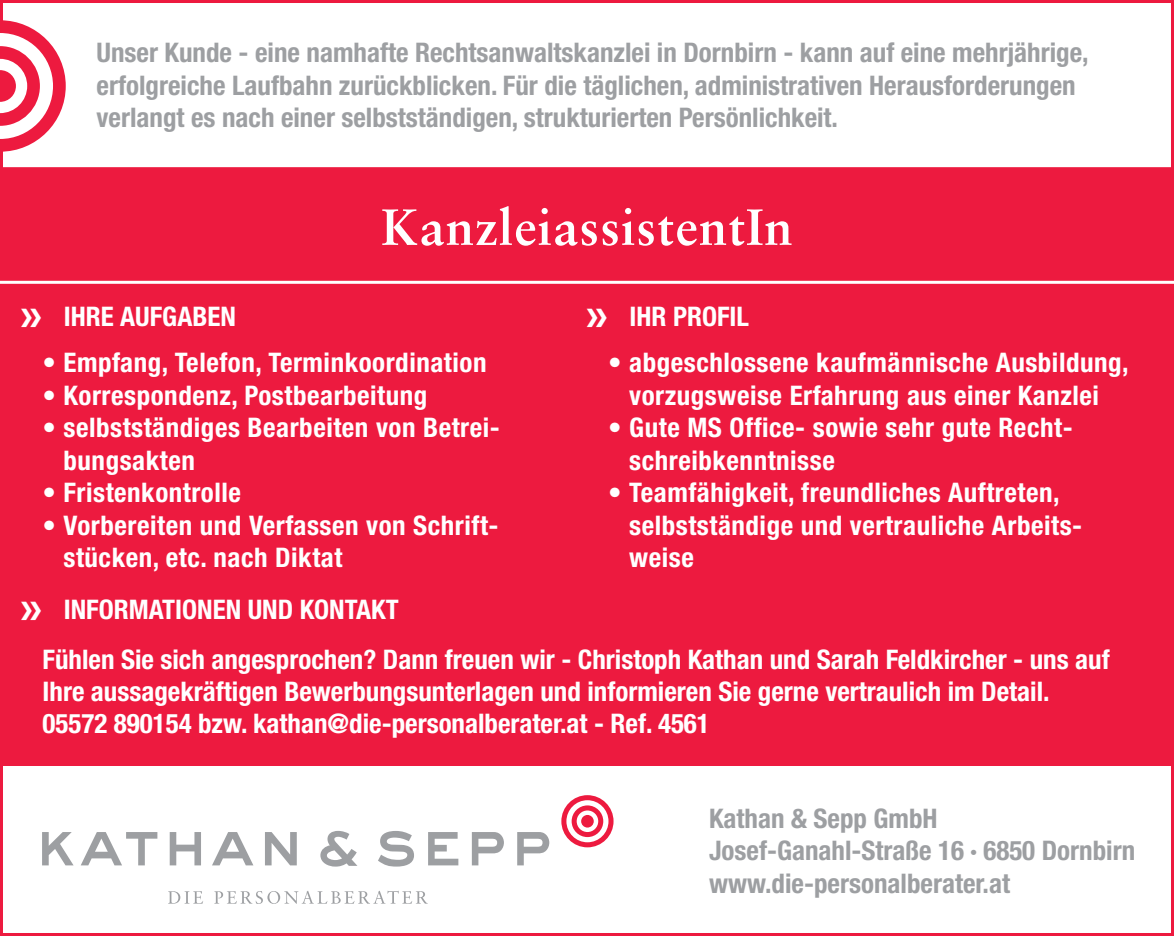
<style>
.page{position:relative;width:1174px;height:936px;background:#fff}
.page>*{position:absolute;margin:0;border:0;box-sizing:border-box;transform-origin:0 0}
.t1{font:700 51px "Sabon LT Std";letter-spacing:.02em;color:#fff}
.t2{font:700 48px "Myriad Pro";color:#fff}
.t3{font:700 condensed 27px/32.4px "Helvetica Neue LT Std";letter-spacing:.02em;color:#fff}
.t4{font:700 condensed 27px/32.4px "Helvetica Neue LT Std";color:#9d9fa2}
.t5{font:700 condensed 27px/32.4px "Helvetica Neue LT Std";color:#fff}
</style>
<div class="page">
<div style="left:0;top:170px;width:1174px;height:595px;background:#ed1a3f"></div>
<div style="left:0;top:0;width:1174px;height:170px;border:3px solid #ed1a3f"></div>
<svg style="left:561px;top:795px;width:52px;height:52px"></svg>
<svg style="left:42px;top:832px;width:31px;height:33px"></svg>
<svg style="left:81px;top:832px;width:76px;height:33px"></svg>
<svg style="left:170px;top:832px;width:31px;height:33px"></svg>
<svg style="left:212px;top:832px;width:41px;height:33px"></svg>
<svg style="left:265px;top:832px;width:32px;height:33px"></svg>
<svg style="left:378px;top:831px;width:36px;height:35px"></svg>
<svg style="left:428px;top:832px;width:30px;height:33px"></svg>
<svg style="left:472px;top:832px;width:32px;height:33px"></svg>
<svg style="left:517px;top:832px;width:32px;height:33px"></svg>
<svg style="left:168px;top:891px;width:35px;height:12px"></svg>
<svg style="left:214px;top:890px;width:213px;height:13px"></svg>
<svg style="left:320px;top:831px;width:37px;height:35px"></svg>
<svg style="left:0;top:20px;width:66px;height:132px"></svg>
<hr style="left:0;top:281px;width:1174px;height:3px;background:#fff">
<p class="t4" style="left:97px;top:36px;width:993px">Unser Kunde - eine namhafte Rechtsanwaltskanzlei in Dornbirn - kann auf eine mehrjährige, erfolgreiche Laufbahn zurückblicken. Für die täglichen, administrativen Herausforderungen verlangt es nach einer selbstständigen, strukturierten Persönlichkeit.</p>
<h1 class="t1" style="left:381px;top:195px;width:413px">KanzleiassistentIn</h1>
<p class="t5" style="left:64px;top:299px;width:174px">IHRE AUFGABEN</p>
<p class="t5" style="left:629px;top:299px;width:121px">IHR PROFIL</p>
<h2 class="t2" style="left:20px;top:282px;width:24px">»</h2>
<h2 class="t2" style="left:586px;top:282px;width:24px">»</h2>
<p class="t3" style="left:43px;top:346px;width:445px">• Empfang, Telefon, Terminkoordination</p>
<p class="t3" style="left:43px;top:378px;width:386px">• Korrespondenz, Postbearbeitung</p>
<p class="t3" style="left:64px;top:411px;width:438px;text-indent:-21px">• selbstständiges Bearbeiten von Betrei&shy;bungsakten</p>
<p class="t3" style="left:43px;top:476px;width:200px">• Fristenkontrolle</p>
<p class="t3" style="left:64px;top:508px;width:436px;text-indent:-21px">• Vorbereiten und Verfassen von Schrift&shy;stücken, etc. nach Diktat</p>
<p class="t3" style="left:608px;top:346px;width:522px;text-align:center">• abgeschlossene kaufmännische Ausbildung, vorzugsweise Erfahrung aus einer Kanzlei</p>
<p class="t3" style="left:629px;top:411px;width:445px;text-indent:-21px">• Gute MS Office- sowie sehr gute Recht&shy;schreibkenntnisse</p>
<p class="t3" style="left:629px;top:476px;width:454px;text-indent:-21px">• Teamfähigkeit, freundliches Auftreten, selbstständige und vertrauliche Arbeits&shy;weise</p>
<h2 class="t2" style="left:20px;top:576px;width:24px">»</h2>
<p class="t5" style="left:64px;top:593px;width:336px">INFORMATIONEN UND KONTAKT</p>
<p class="t5" style="left:43px;top:642px;width:1068px">Fühlen Sie sich angesprochen? Dann freuen wir - Christoph Kathan und Sarah Feldkircher - uns auf<br>Ihre aussagekräftigen Bewerbungsunterlagen und informieren Sie gerne vertraulich im Detail.<br>05572 890154 bzw. kathan@die-personalberater.at - Ref. 4561</p>
<p class="t4" style="left:709px;top:801px;width:427px">Kathan &amp; Sepp GmbH<br>Josef-Ganahl-Straße 16 · 6850 Dornbirn www.die-personalberater.at</p>
</div>
